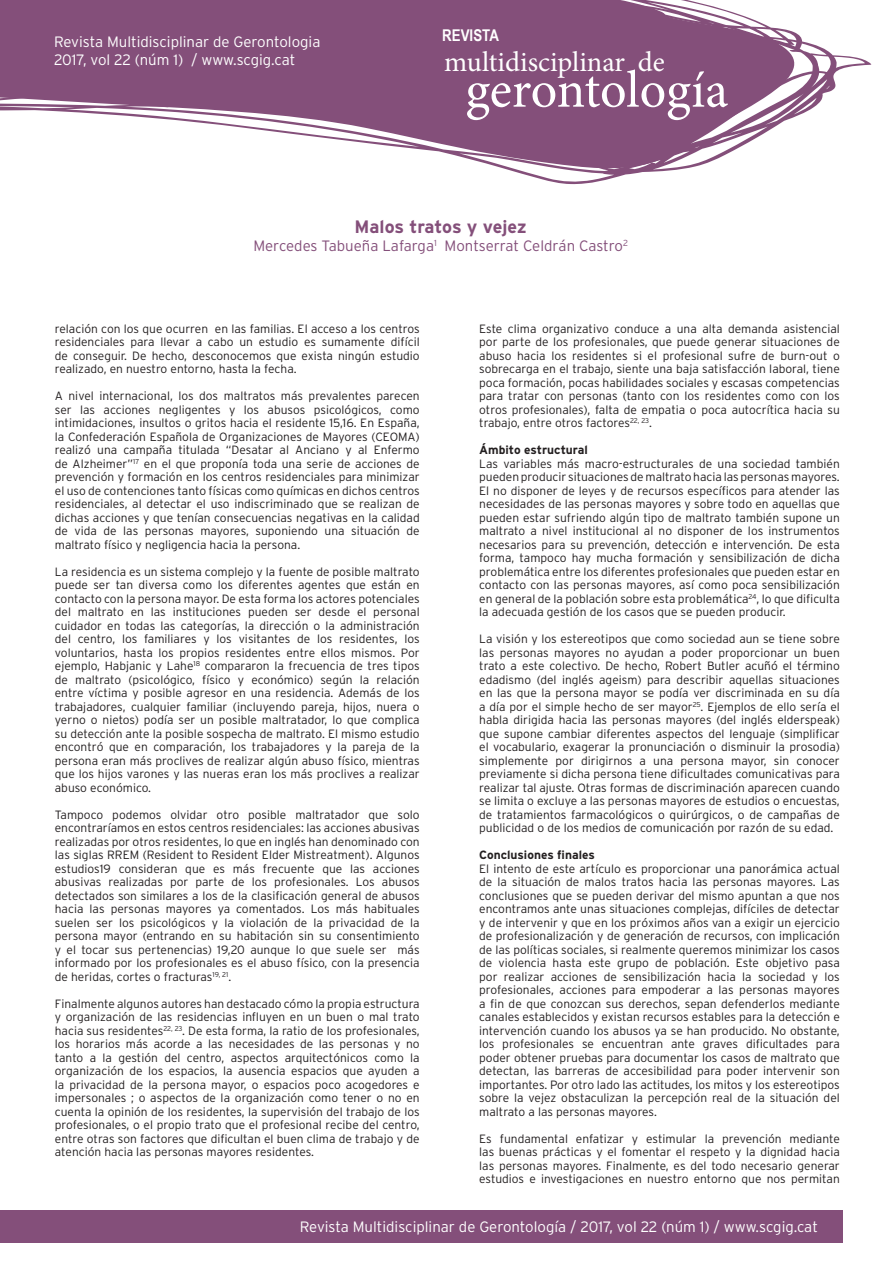
<style>
.page{position:relative;width:893px;height:1263px;background:#fff}
.page>*{position:absolute;margin:0;border:0;box-sizing:border-box;transform-origin:0 0}
.t1{font:52.35px "Minion Pro";letter-spacing:-.005em;color:#fff}
.t2{font:28.35px "Minion Pro";color:#fff}
.t3{font:700 18px "Interstate";color:#844f7a}
.t4{font:700 16.2px "Arial Narrow";color:#fff}
.t5{font:300 15px/18px "Interstate";color:#fff}
.t6{font:300 15px "Interstate";color:#844f7a}
.t7{font:300 12px/13.5px "Interstate";color:#231f20;text-align:justify}
.t8{font:700 12px "Interstate";color:#231f20}
</style>
<div class="page">
<div style="left:0;top:1210px;width:843px;height:32px;background:#844f7a"></div>
<svg style="left:0;top:0;width:872px;height:185px;fill:#844f7a"></svg>
<div style="left:429px;top:26px;width:83px;height:19px;background:#844f7a;border-radius:5px"></div>
<p class="t5" style="left:54px;top:32px;width:268px">Revista Multidisciplinar de Gerontologia<br>2017, vol 22 (núm 1) / www.scgig.cat</p>
<h3 class="t4" style="left:442px;top:23px;width:58px">REVISTA</h3>
<h1 class="t1" style="left:465px;top:55px;width:264px">gerontología</h1>
<h2 class="t2" style="left:444px;top:43px;width:222px">multidisciplinar de</h2>
<h3 class="t3" style="left:355px;top:217px;width:174px">Malos tratos y vejez</h3>
<p class="t6" style="left:253px;top:238px;width:376px">Mercedes Tabueña Lafarga<sup>1</sup> Montserrat Celdrán Castro<sup>2</sup></p>
<p class="t7" style="left:55px;top:322px;width:366px">relación con los que ocurren en las familias. El acceso a los centros residenciales para llevar a cabo un estudio es sumamente difícil de conseguir. De hecho, desconocemos que exista ningún estudio realizado, en nuestro entorno, hasta la fecha.</p>
<p class="t7" style="left:55px;top:389px;width:366px">A nivel internacional, los dos maltratos más prevalentes parecen ser las acciones negligentes y los abusos psicológicos, como intimidaciones, insultos o gritos hacia el residente 15,16. En España, la Confederación Española de Organizaciones de Mayores (CEOMA) realizó una campaña titulada “Desatar al Anciano y al Enfermo de Alzheimer”<sup>17</sup> en el que proponía toda una serie de acciones de prevención y formación en los centros residenciales para minimizar el uso de contenciones tanto físicas como químicas en dichos centros residenciales, al detectar el uso indiscriminado que se realizan de dichas acciones y que tenían consecuencias negativas en la calidad de vida de las personas mayores, suponiendo una situación de maltrato físico y negligencia hacia la persona.</p>
<p class="t7" style="left:55px;top:565px;width:366px">La residencia es un sistema complejo y la fuente de posible maltrato puede ser tan diversa como los diferentes agentes que están en contacto con la persona mayor. De esta forma los actores potenciales del maltrato en las instituciones pueden ser desde el personal cuidador en todas las categorías, la dirección o la administración del centro, los familiares y los visitantes de los residentes, los voluntarios, hasta los propios residentes entre ellos mismos. Por ejemplo, Habjanic y Lahe<sup>18</sup> compararon la frecuencia de tres tipos de maltrato (psicológico, físico y económico) según la relación entre víctima y posible agresor en una residencia. Además de los trabajadores, cualquier familiar (incluyendo pareja, hijos, nuera o yerno o nietos) podía ser un posible maltratador, lo que complica su detección ante la posible sospecha de maltrato. El mismo estudio encontró que en comparación, los trabajadores y la pareja de la persona eran más proclives de realizar algún abuso físico, mientras que los hijos varones y las nueras eran los más proclives a realizar abuso económico.</p>
<p class="t7" style="left:55px;top:808px;width:366px">Tampoco podemos olvidar otro posible maltratador que solo encontraríamos en estos centros residenciales: las acciones abusivas realizadas por otros residentes, lo que en inglés han denominado con las siglas RREM (Resident to Resident Elder Mistreatment). Algunos estudios19 consideran que es más frecuente que las acciones abusivas realizadas por parte de los profesionales. Los abusos detectados son similares a los de la clasificación general de abusos hacia las personas mayores ya comentados. Los más habituales suelen ser los psicológicos y la violación de la privacidad de la persona mayor (entrando en su habitación sin su consentimiento y el tocar sus pertenencias) 19,20 aunque lo que suele ser más informado por los profesionales es el abuso físico, con la presencia de heridas, cortes o fracturas<sup>19,</sup> <sup>21</sup>.</p>
<p class="t7" style="left:55px;top:997px;width:366px">Finalmente algunos autores han destacado cómo la propia estructura y organización de las residencias influyen en un buen o mal trato hacia sus residentes<sup>22,</sup> <sup>23</sup>. De esta forma, la ratio de los profesionales, los horarios más acorde a las necesidades de las personas y no tanto a la gestión del centro, aspectos arquitectónicos como la organización de los espacios, la ausencia espacios que ayuden a la privacidad de la persona mayor, o espacios poco acogedores e impersonales ; o aspectos de la organización como tener o no en cuenta la opinión de los residentes, la supervisión del trabajo de los profesionales, o el propio trato que el profesional recibe del centro, entre otras son factores que dificultan el buen clima de trabajo y de atención hacia las personas mayores residentes.</p>
<p class="t7" style="left:479px;top:322px;width:362px">Este clima organizativo conduce a una alta demanda asistencial por parte de los profesionales, que puede generar situaciones de abuso hacia los residentes si el profesional sufre de burn-out o sobrecarga en el trabajo, siente una baja satisfacción laboral, tiene poca formación, pocas habilidades sociales y escasas competencias para tratar con personas (tanto con los residentes como con los otros profesionales), falta de empatia o poca autocrítica hacia su trabajo, entre otros factores<sup>22,</sup> <sup>23</sup>.</p>
<p class="t8" style="left:479px;top:443px;width:110px">Ámbito estructural</p>
<p class="t7" style="left:479px;top:457px;width:362px">Las variables más macro-estructurales de una sociedad también pueden producir situaciones de maltrato hacia las personas mayores.<br>El no disponer de leyes y de recursos específicos para atender las necesidades de las personas mayores y sobre todo en aquellas que pueden estar sufriendo algún tipo de maltrato también supone un maltrato a nivel institucional al no disponer de los instrumentos necesarios para su prevención, detección e intervención. De esta forma, tampoco hay mucha formación y sensibilización de dicha problemática entre los diferentes profesionales que pueden estar en contacto con las personas mayores, así como poca sensibilización en general de la población sobre esta problemática<sup>24</sup>, lo que dificulta la adecuada gestión de los casos que se pueden producir.</p>
<p class="t7" style="left:479px;top:632px;width:362px">La visión y los estereotipos que como sociedad aun se tiene sobre las personas mayores no ayudan a poder proporcionar un buen trato a este colectivo. De hecho, Robert Butler acuñó el término edadismo (del inglés ageism) para describir aquellas situaciones en las que la persona mayor se podía ver discriminada en su día a día por el simple hecho de ser mayor<sup>25</sup>. Ejemplos de ello sería el habla dirigida hacia las personas mayores (del inglés elderspeak) que supone cambiar diferentes aspectos del lenguaje (simplificar el vocabulario, exagerar la pronunciación o disminuir la prosodia) simplemente por dirigirnos a una persona mayor, sin conocer previamente si dicha persona tiene dificultades comunicativas para realizar tal ajuste. Otras formas de discriminación aparecen cuando se limita o excluye a las personas mayores de estudios o encuestas, de tratamientos farmacológicos o quirúrgicos, o de campañas de publicidad o de los medios de comunicación por razón de su edad.</p>
<p class="t8" style="left:479px;top:848px;width:117px">Conclusiones finales</p>
<p class="t7" style="left:479px;top:862px;width:362px">El intento de este artículo es proporcionar una panorámica actual de la situación de malos tratos hacia las personas mayores. Las conclusiones que se pueden derivar del mismo apuntan a que nos encontramos ante unas situaciones complejas, difíciles de detectar y de intervenir y que en los próximos años van a exigir un ejercicio de profesionalización y de generación de recursos, con implicación de las políticas sociales, si realmente queremos minimizar los casos de violencia hasta este grupo de población. Este objetivo pasa por realizar acciones de sensibilización hacia la sociedad y los profesionales, acciones para empoderar a las personas mayores a fin de que conozcan sus derechos, sepan defenderlos mediante canales establecidos y existan recursos estables para la detección e intervención cuando los abusos ya se han producido. No obstante, los profesionales se encuentran ante graves dificultades para poder obtener pruebas para documentar los casos de maltrato que detectan, las barreras de accesibilidad para poder intervenir son importantes. Por otro lado las actitudes, los mitos y los estereotipos sobre la vejez obstaculizan la percepción real de la situación del maltrato a las personas mayores.</p>
<p class="t7" style="left:479px;top:1132px;width:362px">Es fundamental enfatizar y estimular la prevención mediante las buenas prácticas y el fomentar el respeto y la dignidad hacia las personas mayores. Finalmente, es del todo necesario generar estudios e investigaciones en nuestro entorno que nos permitan</p>
<p class="t5" style="left:300px;top:1217px;width:520px">Revista Multidisciplinar de Gerontología / 2017, vol 22 (núm 1) / www.scgig.cat</p>
</div>
